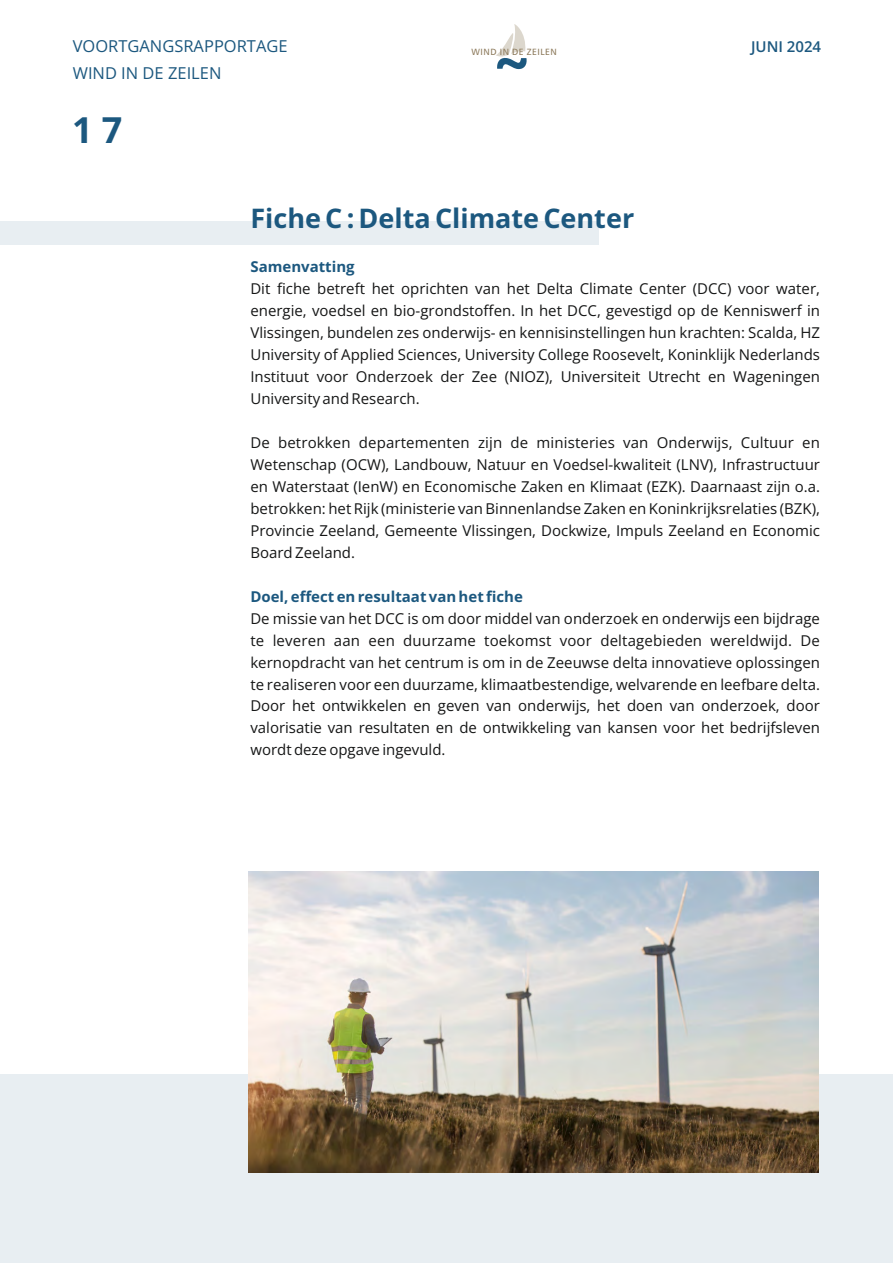
<style>
.page{position:relative;width:893px;height:1263px;background:#fff}
.page>*{position:absolute;margin:0;border:0;box-sizing:border-box;transform-origin:0 0}
.t1{font:700 36px "Open Sans";color:#1c587f}
.t2{font:700 27px "Open Sans";color:#1c587f}
.t3{font:16.5px/27.2px "Open Sans";color:#1c587f}
.t4{font:15px/21.9px "Open Sans";color:#151616;text-align:justify}
.t5{font:700 15px "Open Sans";color:#1c587f}
.t6{font:600 15px "Open Sans";color:#1c587f}
.t7{font:9px "Humanist 777 BT Roman B";letter-spacing:.06em;color:#8b7859}
</style>
<div class="page">
<div style="left:0;top:1075px;width:892px;height:188px;background:#e8eef2"></div>
<div style="left:0;top:221px;width:599px;height:23px;background:#e8eef2"></div>
<img style="left:249px;top:872px;width:569px;height:301px">
<svg style="left:496px;top:24px;width:31px;height:45px"></svg>
<p class="t3" style="left:73px;top:32px;width:216px">VOORTGANGSRAPPORTAGE<br>WIND IN DE ZEILEN</p>
<h1 class="t1" style="left:72px;top:104px;width:52px">1 7</h1>
<p class="t7" style="left:472px;top:48px;width:87px">WIND IN DE ZEILEN</p>
<p class="t6" style="left:751px;top:36px;width:72px">JUNI 2024</p>
<h2 class="t2" style="left:250px;top:199px;width:385px">Fiche C : Delta Climate Center</h2>
<p class="t5" style="left:250px;top:256px;width:106px">Samenvatting</p>
<p class="t4" style="left:250px;top:277px;width:571px">Dit fiche betreft het oprichten van het Delta Climate Center (DCC) voor water, energie, voedsel en bio-grondstoffen. In het DCC, gevestigd op de Kenniswerf in Vlissingen, bundelen zes onderwijs- en kennisinstellingen hun krachten: Scalda, HZ University of Applied Sciences, University College Roosevelt, Koninklijk Nederlands Instituut voor Onderzoek der Zee (NIOZ), Universiteit Utrecht en Wageningen University and Research.</p>
<p class="t4" style="left:250px;top:431px;width:571px">De betrokken departementen zijn de ministeries van Onderwijs, Cultuur en Wetenschap (OCW), Landbouw, Natuur en Voedsel-kwaliteit (LNV), Infrastructuur en Waterstaat (IenW) en Economische Zaken en Klimaat (EZK). Daarnaast zijn o.a. betrokken: het Rijk (ministerie van Binnenlandse Zaken en Koninkrijksrelaties (BZK), Provincie Zeeland, Gemeente Vlissingen, Dockwize, Impuls Zeeland en Economic Board Zeeland.</p>
<p class="t5" style="left:250px;top:586px;width:274px">Doel, effect en resultaat van het fiche</p>
<p class="t4" style="left:250px;top:607px;width:571px">De missie van het DCC is om door middel van onderzoek en onderwijs een bijdrage te leveren aan een duurzame toekomst voor deltagebieden wereldwijd. De kernopdracht van het centrum is om in de Zeeuwse delta innovatieve oplossingen te realiseren voor een duurzame, klimaatbestendige, welvarende en leefbare delta.<br>Door het ontwikkelen en geven van onderwijs, het doen van onderzoek, door valorisatie van resultaten en de ontwikkeling van kansen voor het bedrijfsleven wordt deze opgave ingevuld.</p>
</div>
